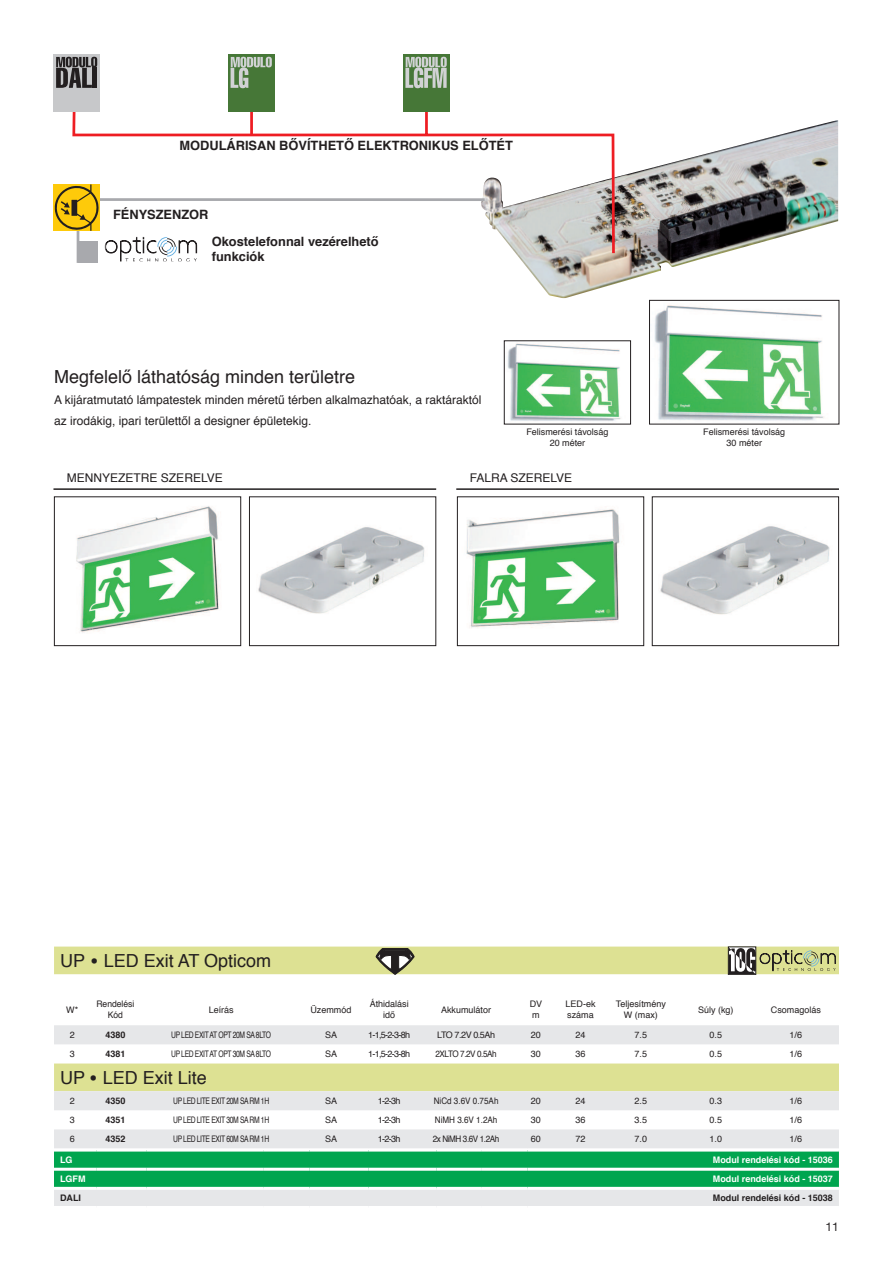
<style>
.page{position:relative;width:893px;height:1263px;background:#fff}
.page>*{position:absolute;margin:0;border:0;box-sizing:border-box;transform-origin:0 0}
.t1{font:18px "Helvetica";color:#231f20}
.t2{font:700 12.9px/15.5px "Helvetica";color:#231f20}
.t3{font:12px/21px "Helvetica";color:#231f20}
.t4{font:12px "Helvetica Neue";color:#231f20}
.t5{font:9px/10.8px "Helvetica";color:#231f20;text-align:center}
.t6{font:9px "Helvetica";letter-spacing:-.05em;color:#231f20;scale:.75 1}
.t7{font:700 9px "Helvetica";color:#fff}
.t8{font:700 9px "Helvetica";color:#231f20}
.t9{font:9px "Helvetica";letter-spacing:-.05em;color:#231f20;scale:.9 1}
.t10{font:9px "Helvetica";color:#231f20;scale:.9 1}
.t11{font:9px/10.8px "Helvetica";color:#231f20;text-align:center;scale:.95 1}
.s1{font-family:"Eurostile Next LT Com";font-weight:700}
</style>
<div class="page">
<svg style="left:120px;top:256px;width:77px;height:4px"></svg>
<div style="left:105px;top:236px;width:99px;height:26px;border:1px solid #fff"></div>
<img style="left:518px;top:120px;width:320px;height:178px">
<svg style="left:72px;top:112px;width:544px;height:144px"></svg>
<div style="left:403px;top:54px;width:47px;height:58px;background:#467737"></div>
<svg style="left:405px;top:57px;width:42px;height:31px"></svg>
<hr style="left:250px;top:112px;width:3px;height:23px;background:#ee1d23">
<div style="left:228px;top:54px;width:47px;height:58px;background:#467737"></div>
<svg style="left:231px;top:57px;width:41px;height:31px"></svg>
<div style="left:53px;top:54px;width:47px;height:58px;background:#c7c8ca"></div>
<svg style="left:56px;top:57px;width:41px;height:31px"></svg>
<hr style="left:93px;top:68px;width:4px;height:20px;background:#231f20">
<hr style="left:77px;top:192px;width:2px;height:71px;background:#a8a9ad">
<div style="left:78px;top:241px;width:19px;height:22px;background:#a8a9ad"></div>
<div style="left:53px;top:184px;width:47px;height:47px;background:#feca0a"></div>
<svg style="left:55px;top:184px;width:44px;height:47px"></svg>
<img style="left:507px;top:343px;width:114px;height:78px">
<div style="left:504px;top:340px;width:127px;height:84px;border:1px solid #231f20"></div>
<img style="left:654px;top:305px;width:170px;height:116px">
<div style="left:649px;top:300px;width:190px;height:124px;border:1px solid #231f20"></div>
<hr style="left:53px;top:488px;width:383px;height:2px;background:#231f20">
<img style="left:76px;top:506px;width:143px;height:127px">
<div style="left:54px;top:496px;width:187px;height:150px;border:1px solid #231f20"></div>
<img style="left:258px;top:527px;width:167px;height:87px">
<div style="left:249px;top:496px;width:187px;height:150px;border:1px solid #231f20"></div>
<hr style="left:456px;top:488px;width:383px;height:2px;background:#231f20">
<img style="left:466px;top:509px;width:154px;height:119px">
<div style="left:457px;top:496px;width:187px;height:150px;border:1px solid #231f20"></div>
<img style="left:660px;top:526px;width:170px;height:89px">
<div style="left:652px;top:496px;width:187px;height:150px;border:1px solid #231f20"></div>
<svg style="left:54px;top:946px;width:785px;height:29px;background:#dee298"></svg>
<svg style="left:54px;top:1025px;width:785px;height:123px;fill:#e6e7e9"></svg>
<svg style="left:376px;top:948px;width:38px;height:26px"></svg>
<svg style="left:54px;top:1151px;width:785px;height:55px;background:#50bc84"></svg>
<hr style="left:54px;top:1168px;width:43px;height:3px;background:#fff">
<hr style="left:97px;top:1168px;width:50px;height:3px;background:#fff">
<hr style="left:147px;top:1168px;width:116px;height:3px;background:#fff">
<hr style="left:263px;top:1168px;width:47px;height:3px;background:#fff">
<hr style="left:310px;top:1168px;width:58px;height:3px;background:#fff">
<hr style="left:368px;top:1168px;width:68px;height:3px;background:#fff">
<hr style="left:436px;top:1168px;width:45px;height:3px;background:#fff">
<hr style="left:481px;top:1168px;width:47px;height:3px;background:#fff">
<hr style="left:528px;top:1168px;width:311px;height:3px;background:#fff">
<hr style="left:54px;top:1187px;width:43px;height:3px;background:#fff">
<hr style="left:97px;top:1187px;width:50px;height:3px;background:#fff">
<hr style="left:147px;top:1187px;width:116px;height:3px;background:#fff">
<hr style="left:263px;top:1187px;width:47px;height:3px;background:#fff">
<hr style="left:310px;top:1187px;width:58px;height:3px;background:#fff">
<hr style="left:368px;top:1187px;width:68px;height:3px;background:#fff">
<hr style="left:436px;top:1187px;width:45px;height:3px;background:#fff">
<hr style="left:481px;top:1187px;width:47px;height:3px;background:#fff">
<hr style="left:528px;top:1187px;width:311px;height:3px;background:#fff">
<div style="left:728px;top:946px;width:28px;height:29px;border:1px solid #231f20"></div>
<svg style="left:729px;top:947px;width:107px;height:27px;background:#aeb181"></svg>
<h2 class="t2" style="left:180px;top:138px;width:335px">MODULÁRISAN BŐVÍTHETŐ ELEKTRONIKUS ELŐTÉT</h2>
<h2 class="t2" style="left:113px;top:207px;width:97px">FÉNYSZENZOR</h2>
<h2 class="t2" style="left:212px;top:234px;width:168px">Okostelefonnal vezérelhető funkciók</h2>
<h1 class="t1" style="left:54px;top:363px;width:303px">Megfelelő láthatóság minden területre</h1>
<h3 class="t3" style="left:54px;top:390px;width:429px">A kijáratmutató lámpatestek minden méretű térben alkalmazhatóak, a raktáraktól az irodákig, ipari területtől a designer épületekig.</h3>
<p class="t5" style="left:526px;top:426px;width:84px">Felismerési távolság<br>20 méter</p>
<p class="t5" style="left:703px;top:426px;width:84px">Felismerési távolság<br>30 méter</p>
<h3 class="t3" style="left:67px;top:467px;width:157px">MENNYEZETRE SZERELVE</h3>
<h3 class="t3" style="left:470px;top:467px;width:104px">FALRA SZERELVE</h3>
<h1 class="t1" style="left:60px;top:951px;width:213px">UP <span class="s1">•</span> LED Exit AT Opticom</h1>
<p class="t5" style="left:66px;top:1004px;width:13px">W*</p>
<p class="t11" style="left:96px;top:999px;width:41px">Rendelési<br>Kód</p>
<p class="t5" style="left:209px;top:1004px;width:27px">Leírás</p>
<p class="t5" style="left:310px;top:1004px;width:43px">Üzemmód</p>
<p class="t5" style="left:370px;top:999px;width:41px">Áthidalási idő</p>
<p class="t5" style="left:441px;top:1004px;width:52px">Akkumulátor</p>
<p class="t5" style="left:530px;top:999px;width:14px;text-align:left">DV m</p>
<p class="t5" style="left:566px;top:999px;width:32px;text-align:left">LED-ek száma</p>
<p class="t5" style="left:616px;top:999px;width:52px">Teljesítmény<br>W (max)</p>
<p class="t5" style="left:698px;top:1004px;width:37px">Súly (kg)</p>
<p class="t5" style="left:771px;top:1004px;width:52px">Csomagolás</p>
<p class="t5" style="left:70px;top:1030px;width:7px">2</p>
<p class="t8" style="left:105px;top:1031px;width:22px">4380</p>
<p class="t6" style="left:171px;top:1030px;width:135px">UP LED EXIT AT OPT 20M SA 8LTO</p>
<p class="t5" style="left:325px;top:1030px;width:14px">SA</p>
<p class="t5" style="left:368px;top:1030px;width:44px">1-1,5-2-3-8h</p>
<p class="t5" style="left:437px;top:1030px;width:59px">LTO 7.2V 0.5Ah</p>
<p class="t5" style="left:531px;top:1030px;width:12px">20</p>
<p class="t5" style="left:576px;top:1030px;width:12px">24</p>
<p class="t5" style="left:635px;top:1030px;width:14px">7.5</p>
<p class="t5" style="left:709px;top:1030px;width:14px">0.5</p>
<p class="t5" style="left:790px;top:1030px;width:14px">1/6</p>
<p class="t5" style="left:70px;top:1049px;width:7px">3</p>
<p class="t8" style="left:105px;top:1050px;width:22px">4381</p>
<p class="t6" style="left:171px;top:1049px;width:135px">UP LED EXIT AT OPT 30M SA 8LTO</p>
<p class="t5" style="left:325px;top:1049px;width:14px">SA</p>
<p class="t5" style="left:368px;top:1049px;width:44px">1-1,5-2-3-8h</p>
<p class="t9" style="left:435px;top:1049px;width:69px">2XLTO 7.2V 0.5Ah</p>
<p class="t5" style="left:531px;top:1049px;width:12px">30</p>
<p class="t5" style="left:576px;top:1049px;width:12px">36</p>
<p class="t5" style="left:635px;top:1049px;width:14px">7.5</p>
<p class="t5" style="left:709px;top:1049px;width:14px">0.5</p>
<p class="t5" style="left:790px;top:1049px;width:14px">1/6</p>
<h1 class="t1" style="left:60px;top:1068px;width:148px">UP <span class="s1">•</span> LED Exit Lite</h1>
<p class="t5" style="left:70px;top:1095px;width:7px">2</p>
<p class="t8" style="left:105px;top:1097px;width:22px">4350</p>
<p class="t6" style="left:173px;top:1096px;width:130px">UP LED LITE EXIT 20M SA RM 1H</p>
<p class="t5" style="left:325px;top:1095px;width:14px">SA</p>
<p class="t5" style="left:378px;top:1095px;width:24px">1-2-3h</p>
<p class="t10" style="left:434px;top:1096px;width:74px">NiCd 3.6V 0.75Ah</p>
<p class="t5" style="left:531px;top:1095px;width:12px">20</p>
<p class="t5" style="left:576px;top:1095px;width:12px">24</p>
<p class="t5" style="left:635px;top:1095px;width:14px">2.5</p>
<p class="t5" style="left:709px;top:1095px;width:14px">0.3</p>
<p class="t5" style="left:790px;top:1095px;width:14px">1/6</p>
<p class="t5" style="left:70px;top:1115px;width:7px">3</p>
<p class="t8" style="left:105px;top:1116px;width:22px">4351</p>
<p class="t6" style="left:173px;top:1115px;width:130px">UP LED LITE EXIT 30M SA RM 1H</p>
<p class="t5" style="left:325px;top:1115px;width:14px">SA</p>
<p class="t5" style="left:378px;top:1115px;width:24px">1-2-3h</p>
<p class="t10" style="left:435px;top:1115px;width:71px">NiMH 3.6V 1.2Ah</p>
<p class="t5" style="left:531px;top:1115px;width:12px">30</p>
<p class="t5" style="left:576px;top:1115px;width:12px">36</p>
<p class="t5" style="left:635px;top:1115px;width:14px">3.5</p>
<p class="t5" style="left:709px;top:1115px;width:14px">0.5</p>
<p class="t5" style="left:790px;top:1115px;width:14px">1/6</p>
<p class="t5" style="left:70px;top:1134px;width:7px">6</p>
<p class="t8" style="left:105px;top:1135px;width:22px">4352</p>
<p class="t6" style="left:173px;top:1134px;width:130px">UP LED LITE EXIT 60M SA RM 1H</p>
<p class="t5" style="left:325px;top:1134px;width:14px">SA</p>
<p class="t5" style="left:378px;top:1134px;width:24px">1-2-3h</p>
<p class="t9" style="left:433px;top:1132px;width:75px">2x NiMH 3.6V 1.2Ah</p>
<p class="t5" style="left:531px;top:1134px;width:12px">60</p>
<p class="t5" style="left:576px;top:1134px;width:12px">72</p>
<p class="t5" style="left:635px;top:1134px;width:14px">7.0</p>
<p class="t5" style="left:709px;top:1134px;width:14px">1.0</p>
<p class="t5" style="left:790px;top:1134px;width:14px">1/6</p>
<p class="t7" style="left:60px;top:1156px;width:14px">LG</p>
<p class="t7" style="left:713px;top:1156px;width:122px">Modul rendelési kód - 15036</p>
<p class="t7" style="left:60px;top:1175px;width:27px">LGFM</p>
<p class="t7" style="left:713px;top:1175px;width:122px">Modul rendelési kód - 15037</p>
<p class="t8" style="left:60px;top:1194px;width:22px">DALI</p>
<p class="t8" style="left:713px;top:1194px;width:122px">Modul rendelési kód - 15038</p>
<h3 class="t4" style="left:826px;top:1221px;width:15px">11</h3>
</div>
